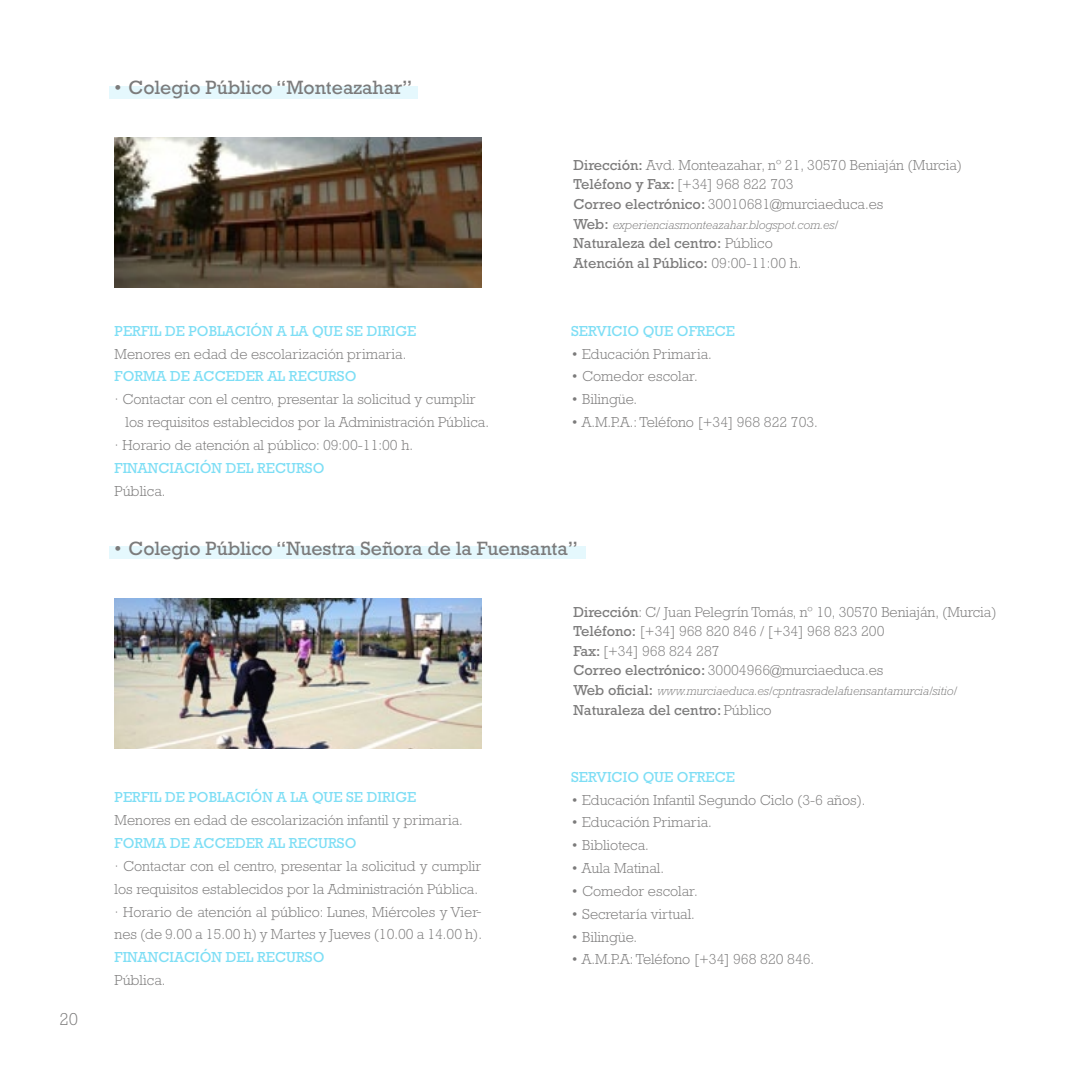
<style>
.page{position:relative;width:1092px;height:1092px;background:#fff}
.page>*{position:absolute;margin:0;border:0;box-sizing:border-box;transform-origin:0 0}
.t1{font:19.6px "Rockwell Std";color:#7c7b7b}
.t2{font:300 17.5px "Rockwell Std";color:#7c7b7b}
.t3{font:300 14.7px/19.6px "Rockwell Std";color:#7c7b7b}
.t4{font:14.7px "Rockwell Std";color:#7ddef5}
.t5{font:14.7px/19.6px "Rockwell Std";color:#7c7b7b}
.t6{font:italic 300 12.25px "Rockwell Std";color:#7c7b7b}
.s1{font-weight:400}
.s2{font-weight:400;font-style:normal;font-size:14.7px}
.s3{font-weight:300}
</style>
<div class="page">
<img style="left:115px;top:598px;width:366px;height:150px">
<img style="left:115px;top:138px;width:366px;height:150px">
<div style="left:109px;top:86px;width:309px;height:12px;background:#e5f8fd"></div>
<div style="left:109px;top:547px;width:476px;height:12px;background:#e5f8fd"></div>
<p class="t2" style="left:60px;top:1009px;width:20px">20</p>
<h1 class="t1" style="left:115px;top:76px;width:299px">• Colegio Público “Monteazahar”</h1>
<p class="t4" style="left:115px;top:322px;width:303px">PERFIL DE POBLACIÓN A LA QUE SE DIRIGE</p>
<p class="t3" style="left:115px;top:344px;width:293px">Menores en edad de escolarización primaria.</p>
<p class="t4" style="left:115px;top:368px;width:243px">FORMA DE ACCEDER AL RECURSO</p>
<p class="t3" style="left:115px;top:389px;width:362px">· Contactar con el centro, presentar la solicitud y cumplir</p>
<p class="t3" style="left:126px;top:412px;width:365px">los requisitos establecidos por la Administración Pública.</p>
<p class="t3" style="left:115px;top:435px;width:300px">· Horario de atención al público: 09:00-11:00 h.</p>
<p class="t4" style="left:115px;top:459px;width:211px">FINANCIACIÓN DEL RECURSO</p>
<p class="t3" style="left:115px;top:480px;width:52px">Pública.</p>
<p class="t3" style="left:573px;top:155px;width:390px"><span class="s1">Dirección:</span> Avd. Monteazahar, nº 21, 30570 Beniaján (Murcia)<br><span class="s1">Teléfono y Fax:</span> [+34] 968 822 703<br><span class="s1">Correo electrónico:</span> 30010681@murciaeduca.es</p>
<p class="t6" style="left:573px;top:217px;width:266px"><span class="s2">Web:</span> experienciasmonteazahar.blogspot.com.es/</p>
<p class="t5" style="left:573px;top:233px;width:229px">Naturaleza del centro: <span class="s3">Público<br></span>Atención al Público: <span class="s3">09:00-11:00 h.</span></p>
<p class="t4" style="left:571px;top:322px;width:165px">SERVICIO QUE OFRECE</p>
<p class="t3" style="left:571px;top:344px;width:142px">• Educación Primaria.</p>
<p class="t3" style="left:571px;top:366px;width:128px">• Comedor escolar.</p>
<p class="t3" style="left:571px;top:389px;width:68px">• Bilingüe.</p>
<p class="t3" style="left:571px;top:412px;width:248px">• A.M.P.A.: Teléfono [+34] 968 822 703.</p>
<h1 class="t1" style="left:115px;top:537px;width:465px">• Colegio Público “Nuestra Señora de la Fuensanta”</h1>
<p class="t4" style="left:115px;top:788px;width:303px">PERFIL DE POBLACIÓN A LA QUE SE DIRIGE</p>
<p class="t3" style="left:115px;top:810px;width:350px">Menores en edad de escolarización infantil y primaria.</p>
<p class="t4" style="left:115px;top:834px;width:243px">FORMA DE ACCEDER AL RECURSO</p>
<p class="t3" style="left:115px;top:854px;width:369px;line-height:22.8px">· Contactar con el centro, presentar la solicitud y cumplir los requisitos establecidos por la Administración Pública. · Horario de atención al público: Lunes, Miércoles y Vier&shy;nes (de 9.00 a 15.00 h) y Martes y Jueves (10.00 a 14.00 h).</p>
<p class="t4" style="left:115px;top:948px;width:211px">FINANCIACIÓN DEL RECURSO</p>
<p class="t3" style="left:115px;top:970px;width:52px">Pública.</p>
<p class="t3" style="left:573px;top:602px;width:424px"><span class="s1">Dirección</span>: C/ Juan Pelegrín Tomás, nº 10, 30570 Beniaján, (Murcia)<br><span class="s1">Teléfono:</span> [+34] 968 820 846 / [+34] 968 823 200<br><span class="s1">Fax:</span> [+34] 968 824 287<br><span class="s1">Correo electrónico:</span> 30004966@murciaeduca.es</p>
<p class="t6" style="left:573px;top:683px;width:384px"><span class="s2">Web oficial:</span> www.murciaeduca.es/cpntrasradelafuensantamurcia/sitio/</p>
<p class="t5" style="left:573px;top:699px;width:200px">Naturaleza del centro: <span class="s3">Público</span></p>
<p class="t4" style="left:571px;top:768px;width:165px">SERVICIO QUE OFRECE</p>
<p class="t3" style="left:571px;top:789px;width:296px">• Educación Infantil Segundo Ciclo (3-6 años).</p>
<p class="t3" style="left:571px;top:812px;width:142px">• Educación Primaria.</p>
<p class="t3" style="left:571px;top:835px;width:79px">• Biblioteca.</p>
<p class="t3" style="left:571px;top:858px;width:94px">• Aula Matinal.</p>
<p class="t3" style="left:571px;top:881px;width:128px">• Comedor escolar.</p>
<p class="t3" style="left:571px;top:903px;width:125px">• Secretaría virtual.</p>
<p class="t3" style="left:571px;top:926px;width:68px">• Bilingüe.</p>
<p class="t3" style="left:571px;top:949px;width:245px">• A.M.P.A: Teléfono [+34] 968 820 846.</p>
</div>
